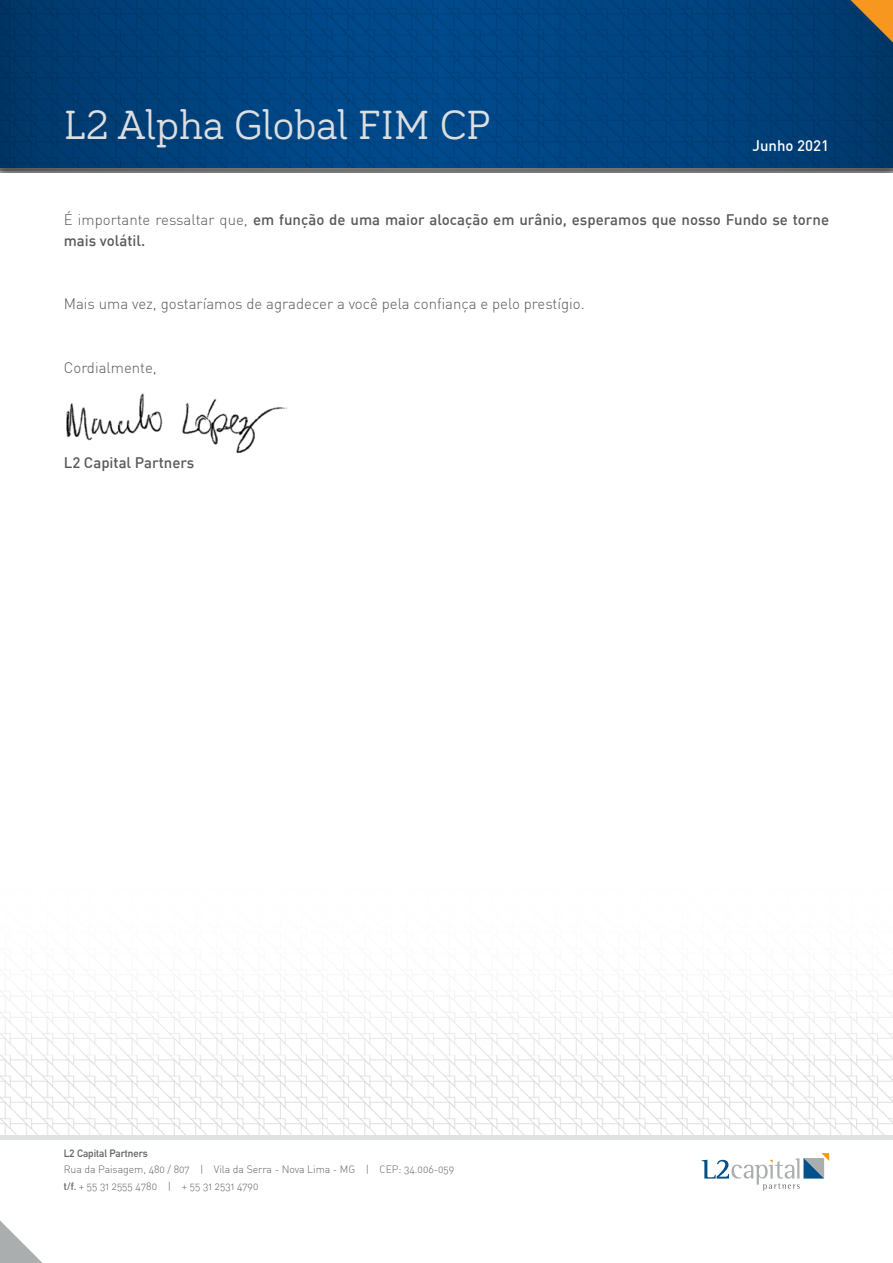
<style>
.page{position:relative;width:893px;height:1263px;background:#fff}
.page>*{position:absolute;margin:0;border:0;box-sizing:border-box;transform-origin:0 0}
.t1{font:42px "Bariol Serif";color:#dddedf}
.t2{font:500 15px/21px "DIN";color:#58595b}
.t3{font:300 15px "DIN";color:#58595b}
.t4{font:500 15px "DIN";color:#fff}
.t5{font:10.5px/16.5px "DIN Light Alternate";letter-spacing:-.005em;color:#636466}
.t6{font:700 10.5px "DIN Alternate";color:#636466}
.s1{font-weight:300}
.s2{font-family:"DIN Alternate";font-weight:700}
</style>
<div class="page">
<div style="left:0;top:156px;width:893px;height:17px;background:#fff;opacity:.75"></div>
<svg style="left:0;top:0;width:893px;height:170px;background:#01427c"></svg>
<svg style="left:850px;top:0;width:43px;height:43px;background:#796645"></svg>
<svg style="left:0;top:1220px;width:43px;height:43px"></svg>
<img style="left:0;top:974px;width:893px;height:161px">
<div style="left:0;top:1135px;width:893px;height:5px;background:#e1e2e3"></div>
<svg style="left:702px;top:1153px;width:127px;height:37px"></svg>
<img style="left:66px;top:393px;width:222px;height:61px">
<h1 class="t1" style="left:64px;top:96px;width:428px">L2 Alpha Global FIM CP</h1>
<p class="t4" style="left:752px;top:136px;width:78px">Junho 2021</p>
<p class="t2" style="left:64px;top:209px;width:767px"><span class="s1">É importante ressaltar que,</span> em função de uma maior alocação em urânio, esperamos que nosso Fundo se torne mais volátil.</p>
<p class="t3" style="left:64px;top:295px;width:522px">Mais uma vez, gostaríamos de agradecer a você pela confiança e pelo prestígio.</p>
<p class="t3" style="left:64px;top:358px;width:94px">Cordialmente,</p>
<p class="t2" style="left:64px;top:451px;width:132px">L2 Capital Partners</p>
<p class="t6" style="left:64px;top:1145px;width:86px">L2 Capital Partners</p>
<p class="t5" style="left:64px;top:1161px;width:392px">Rua da Paisagem, 480 / 807 | Vila da Serra - Nova Lima - MG | CEP: 34.006-059 <span class="s2">t/f.</span> + 55 31 2555 4780 | + 55 31 2531 4790</p>
</div>
